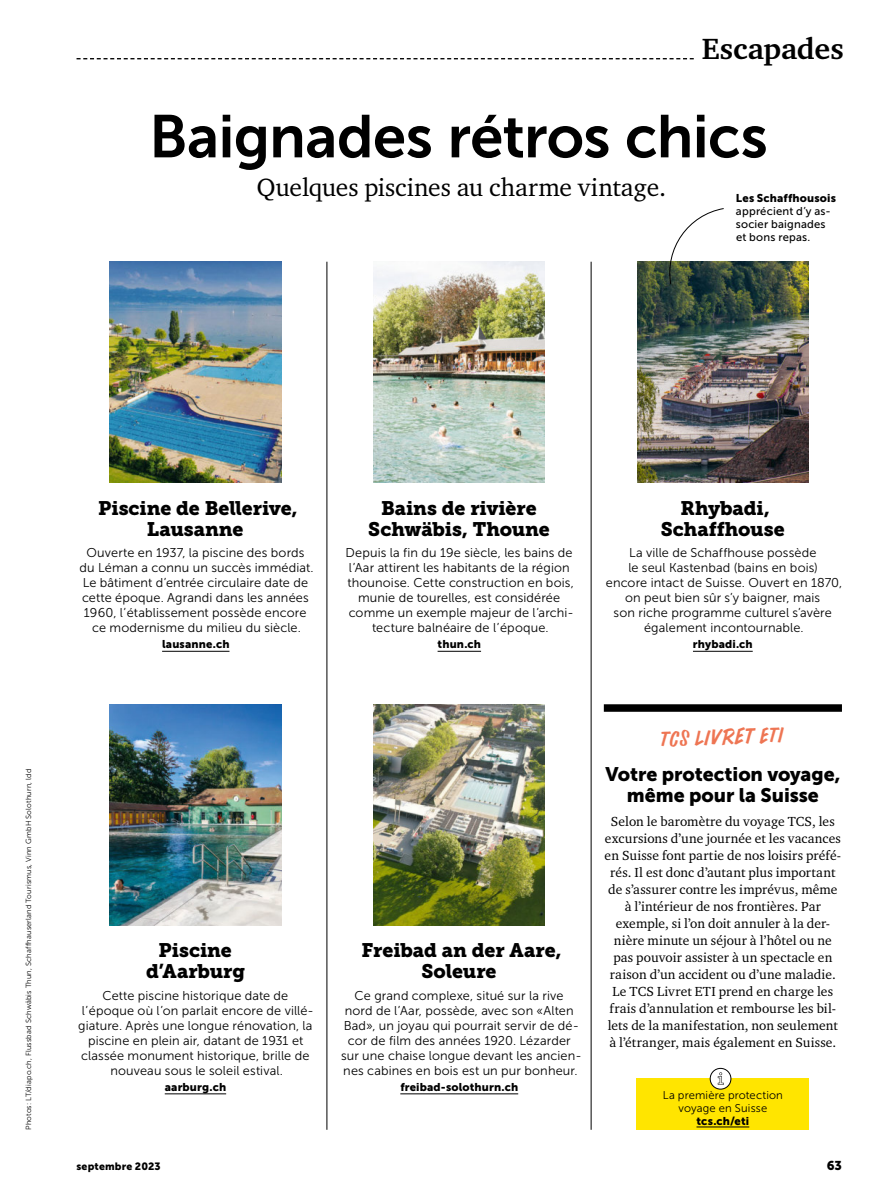
<style>
.page{position:relative;width:893px;height:1200px;background:#fff}
.page>*{position:absolute;margin:0;border:0;box-sizing:border-box;transform-origin:0 0}
.t1{font:60px "Museo Sans 700";letter-spacing:-.01em;color:#000}
.t2{font:700 30px "Charter ITC Pro";letter-spacing:-.005em;color:#000}
.t3{font:25.5px "Charter ITC Pro";color:#000}
.t4{font:20.25px "Prachar";color:#ee7553}
.t5{font:19.5px/21px "Museo Slab 900";letter-spacing:-.005em;color:#000;text-align:center}
.t6{font:19.5px/21px "Museo Sans 900";letter-spacing:-.005em;color:#000;text-align:center}
.t7{font:13.5px/17px "Charter ITC Pro";letter-spacing:.01em;color:#000;text-align:center}
.t8{font:12.75px/15px "Museo Sans 300";letter-spacing:.01em;color:#000;text-align:center}
.t9{font:12.75px "Museo Sans 900";color:#000}
.t10{font:11.25px "Museo Sans 900";letter-spacing:.015em;color:#000}
.t11{font:11.25px/12.8px "Museo Sans 500";letter-spacing:.015em;color:#000}
.t12{font:11.25px/12.8px "Museo Sans 300";letter-spacing:.015em;color:#000;text-align:center}
.t13{font:10.5px "Museo Sans 900";letter-spacing:.015em;color:#000}
.t14{font:7.5px "Museo Sans 300";letter-spacing:.02em;color:#000}
</style>
<div class="page">
<img style="left:110px;top:262px;width:171px;height:221px">
<img style="left:110px;top:704px;width:171px;height:221px">
<img style="left:373px;top:704px;width:172px;height:221px">
<img style="left:373px;top:262px;width:172px;height:221px">
<img style="left:637px;top:262px;width:172px;height:221px">
<hr style="left:162px;top:650px;width:67px;height:1px;background:#000">
<hr style="left:438px;top:650px;width:43px;height:1px;background:#000">
<hr style="left:400px;top:1093px;width:118px;height:1px;background:#000">
<hr style="left:165px;top:1093px;width:61px;height:1px;background:#000">
<hr style="left:693px;top:650px;width:60px;height:1px;background:#000">
<hr style="left:591px;top:262px;width:1px;height:867px;background:#000">
<hr style="left:327px;top:262px;width:1px;height:867px;background:#000">
<svg style="left:664px;top:208px;width:60px;height:77px"></svg>
<div style="left:604px;top:704px;width:238px;height:7px;background:#000"></div>
<div style="left:637px;top:1078px;width:172px;height:51px;background:#ffe500"></div>
<hr style="left:696px;top:1126px;width:53px;height:1px;background:#000">
<div style="left:710px;top:1068px;width:21px;height:20px;background:#fff;border-radius:50%"></div>
<div style="left:710px;top:1067px;width:21px;height:22px;border:1px solid #000;border-radius:50%"></div>
<svg style="left:718px;top:1072px;width:6px;height:12px"></svg>
<svg style="left:77px;top:58px;width:617px;height:1px"></svg>
<h2 class="t2" style="left:702px;top:30px;width:144px">Escapades</h2>
<h1 class="t1" style="left:149px;top:103px;width:620px">Baignades rétros chics</h1>
<h3 class="t3" style="left:257px;top:171px;width:411px">Quelques piscines au charme vintage.</h3>
<p class="t10" style="left:736px;top:192px;width:102px">Les Schaffhousois</p>
<p class="t11" style="left:736px;top:205px;width:96px">apprécient d’y as&shy;socier baignades et bons repas.</p>
<p class="t14" style="left:25px;top:1129px;width:362px;rotate:-90deg">Photos: LT/diapo.ch, Flussbad Schwäbis Thun, Schaffhauserland Tourismus, Vinn GmbH Solothurn, ldd</p>
<h3 class="t5" style="left:98px;top:497px;width:201px">Piscine de Bellerive,<br>Lausanne</h3>
<p class="t8" style="left:80px;top:545px;width:236px">Ouverte en 1937, la piscine des bords du Léman a connu un succès immédiat.<br>Le bâtiment d’entrée circulaire date de cette époque. Agrandi dans les années 1960, l’établissement possède encore ce modernisme du milieu du siècle.</p>
<p class="t10" style="left:162px;top:637px;width:69px">lausanne.ch</p>
<h3 class="t5" style="left:368px;top:497px;width:183px">Bains de rivière<br>Schwäbis, Thoune</h3>
<p class="t8" style="left:346px;top:545px;width:230px">Depuis la fin du 19e siècle, les bains de l’Aar attirent les habitants de la région thounoise. Cette construction en bois, munie de tourelles, est considérée comme un exemple majeur de l’archi&shy;tecture balnéaire de l’époque.</p>
<p class="t10" style="left:438px;top:637px;width:45px">thun.ch</p>
<h3 class="t5" style="left:661px;top:497px;width:125px">Rhybadi,<br>Schaffhouse</h3>
<p class="t8" style="left:606px;top:545px;width:238px">La ville de Schaffhouse possède<br>le seul Kastenbad (bains en bois)<br>encore intact de Suisse. Ouvert en 1870, on peut bien sûr s’y baigner, mais<br>son riche programme culturel s’avère également incontournable.</p>
<p class="t10" style="left:693px;top:637px;width:61px">rhybadi.ch</p>
<h3 class="t5" style="left:146px;top:939px;width:101px">Piscine d’Aarburg</h3>
<p class="t8" style="left:78px;top:987px;width:237px">Cette piscine historique date de l’époque où l’on parlait encore de villé&shy;giature. Après une longue rénovation, la piscine en plein air, datant de 1931 et classée monument historique, brille de nouveau sous le soleil estival.</p>
<p class="t10" style="left:165px;top:1080px;width:63px">aarburg.ch</p>
<h3 class="t5" style="left:361px;top:939px;width:201px">Freibad an der Aare,<br>Soleure</h3>
<p class="t8" style="left:341px;top:987px;width:242px">Ce grand complexe, situé sur la rive<br>nord de l’Aar, possède, avec son «Alten Bad», un joyau qui pourrait servir de dé&shy;cor de film des années 1920. Lézarder sur une chaise longue devant les ancien&shy;nes cabines en bois est un pur bonheur.</p>
<p class="t10" style="left:400px;top:1080px;width:119px">freibad-solothurn.ch</p>
<h3 class="t4" style="left:657px;top:723px;width:126px;rotate:-2deg">TCS livret ETI</h3>
<h3 class="t6" style="left:605px;top:763px;width:236px">Votre protection voyage, même pour la Suisse</h3>
<p class="t7" style="left:605px;top:812px;width:238px">Selon le baromètre du voyage TCS, les excursions d’une journée et les vacances en Suisse font partie de nos loisirs préfé&shy;rés. Il est donc d’autant plus important de s’assurer contre les imprévus, même à l’intérieur de nos frontières. Par exemple, si l’on doit annuler à la der&shy;nière minute un séjour à l’hôtel ou ne pas pouvoir assister à un spectacle en raison d’un accident ou d’une maladie.<br>Le TCS Livret ETI prend en charge les frais d’annulation et rembourse les bil&shy;lets de la manifestation, non seulement à l’étranger, mais également en Suisse.</p>
<p class="t12" style="left:663px;top:1088px;width:122px">La première protection voyage en Suisse</p>
<p class="t10" style="left:696px;top:1113px;width:54px">tcs.ch/eti</p>
<p class="t13" style="left:77px;top:1160px;width:86px">septembre 2023</p>
<p class="t9" style="left:827px;top:1158px;width:17px">63</p>
</div>
